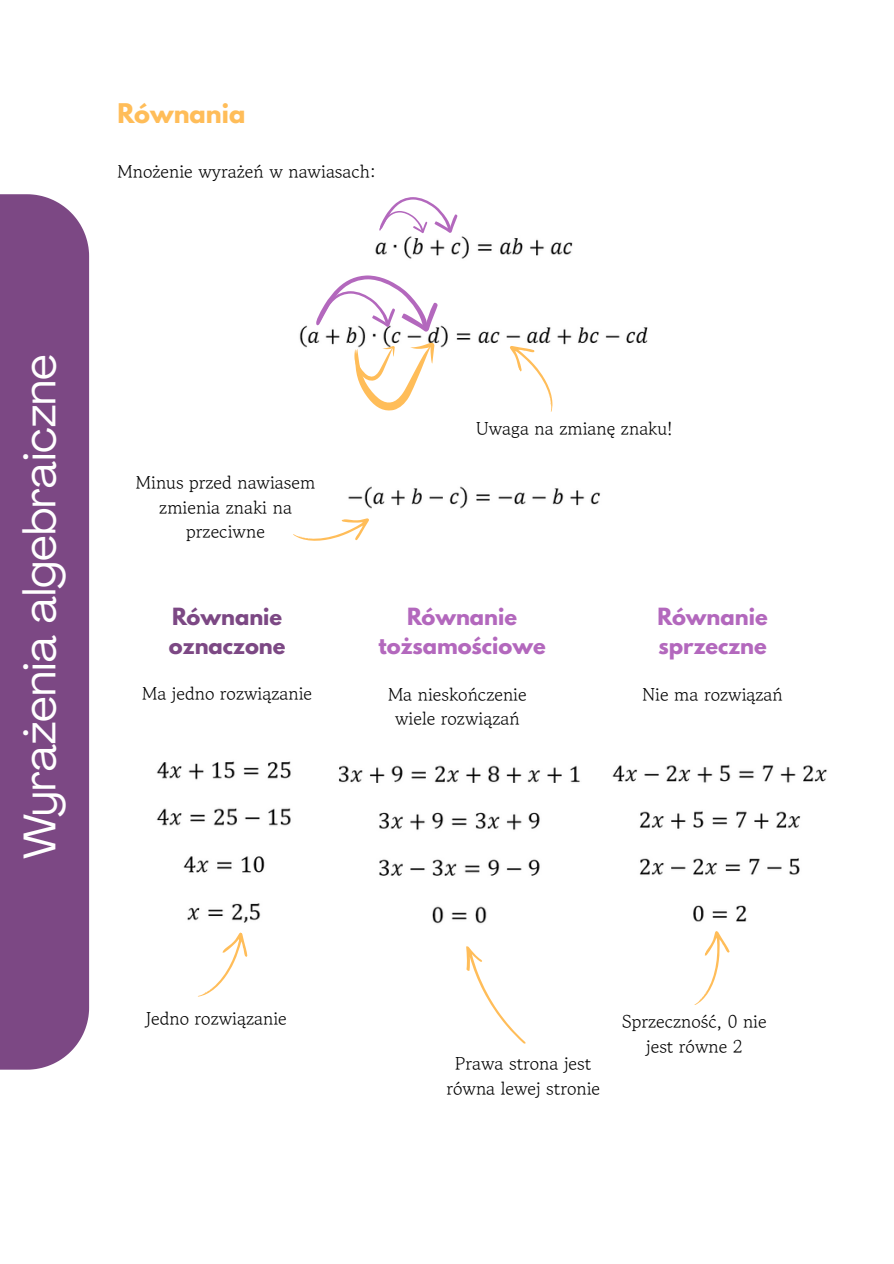
<style>
.page{position:relative;width:894px;height:1264px;background:#fff}
.page>*{position:absolute;margin:0;border:0;box-sizing:border-box;transform-origin:0 0}
.t1{font:45px "Agrandir";color:#fff}
.t2{font:700 24px "League Spartan";color:#ffbd59}
.t3{font:700 21px/29.2px "League Spartan";color:#b368bd;text-align:center}
.t4{font:700 21px/29.2px "League Spartan";color:#7c4884}
.t5{font:18px/24.8px "Gowun Batang";color:#000;text-align:center}
</style>
<div class="page">
<div style="left:0;top:194px;width:89px;height:875px;background:#7c4884"></div>
<img style="left:375px;top:233px;width:198px;height:26px">
<svg style="left:379px;top:197px;width:78px;height:36px"></svg>
<img style="left:299px;top:325px;width:349px;height:23px">
<svg style="left:316px;top:275px;width:121px;height:56px"></svg>
<svg style="left:354px;top:343px;width:80px;height:67px"></svg>
<svg style="left:505px;top:336px;width:62px;height:76px"></svg>
<img style="left:348px;top:486px;width:253px;height:23px">
<svg style="left:293px;top:518px;width:76px;height:23px"></svg>
<img style="left:156px;top:761px;width:135px;height:162px">
<img style="left:612px;top:764px;width:215px;height:158px">
<img style="left:338px;top:765px;width:242px;height:159px">
<svg style="left:198px;top:932px;width:50px;height:65px"></svg>
<svg style="left:466px;top:946px;width:60px;height:98px"></svg>
<svg style="left:694px;top:931px;width:36px;height:74px"></svg>
<h2 class="t2" style="left:118px;top:101px;width:129px">Równania</h2>
<p class="t5" style="left:118px;top:158px;width:259px">Mnożenie wyrażeń w nawiasach:</p>
<h1 class="t1" style="left:22px;top:859px;width:507px;rotate:-90deg">Wyrażenia algebraiczne</h1>
<p class="t5" style="left:136px;top:469px;width:181px">Minus przed nawiasem zmienia znaki na przeciwne</p>
<p class="t5" style="left:476px;top:416px;width:198px">Uwaga na zmianę znaku!</p>
<p class="t4" style="left:169px;top:604px;width:118px">Równanie oznaczone</p>
<p class="t3" style="left:378px;top:604px;width:169px">Równanie tożsamościowe</p>
<p class="t3" style="left:657px;top:604px;width:112px;text-align:left">Równanie sprzeczne</p>
<p class="t5" style="left:142px;top:681px;width:171px">Ma jedno rozwiązanie</p>
<p class="t5" style="left:388px;top:681px;width:140px">Ma nieskończenie wiele rozwiązań</p>
<p class="t5" style="left:642px;top:681px;width:142px">Nie ma rozwiązań</p>
<p class="t5" style="left:145px;top:1005px;width:143px">Jedno rozwiązanie</p>
<p class="t5" style="left:446px;top:1050px;width:155px">Prawa strona jest równa lewej stronie</p>
<p class="t5" style="left:622px;top:1008px;width:146px">Sprzeczność, 0 nie jest równe 2</p>
</div>
